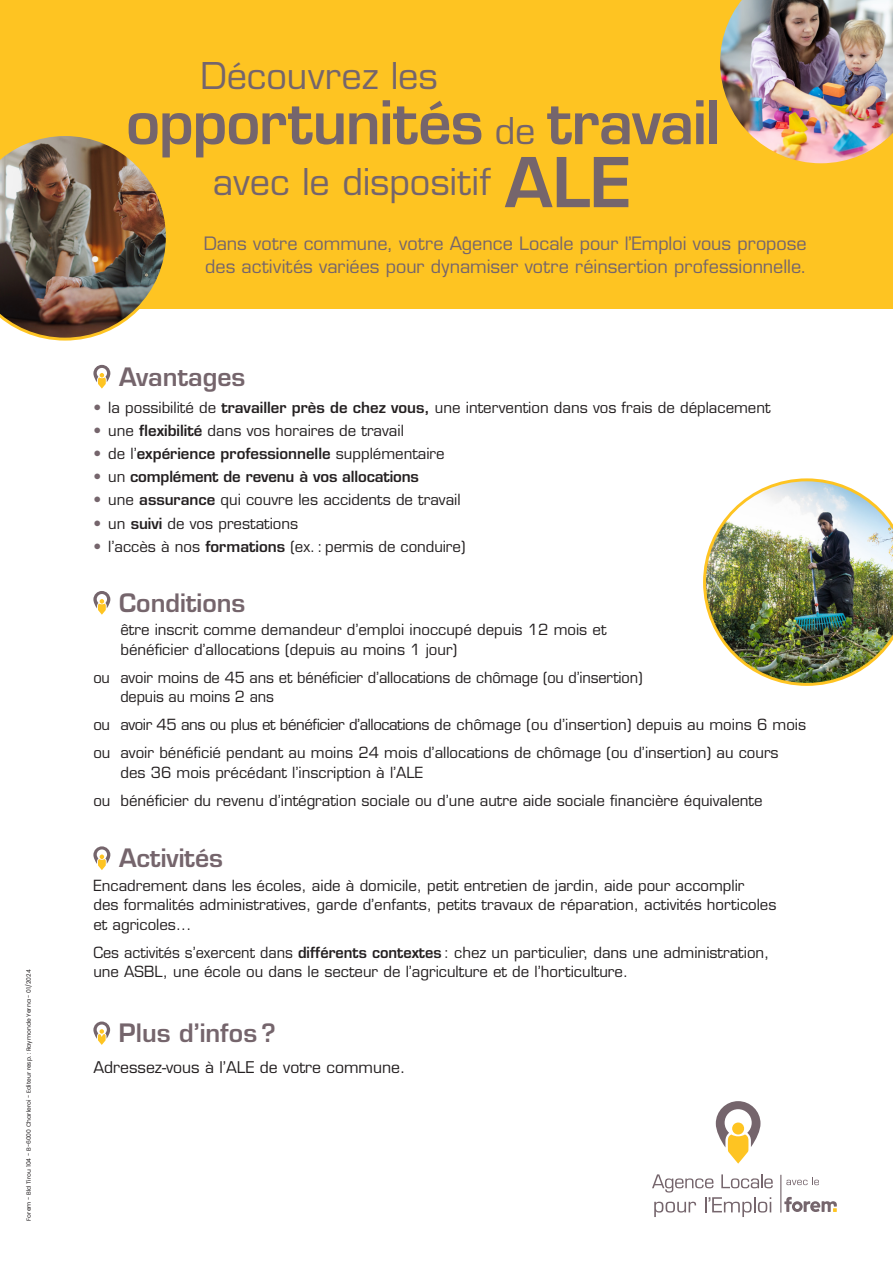
<style>
.page{position:relative;width:893px;height:1263px;background:#fff}
.page>*{position:absolute;margin:0;border:0;box-sizing:border-box;transform-origin:0 0}
.t1{font:600 58.5px "Eurostile LT Std";letter-spacing:-.015em;color:#75656c}
.t2{font:36px "Eurostile LT Std";color:#75656c}
.titre1{font:600 24.75px "Eurostile LT Std";color:#75656c}
.t3{font:18px/22.5px "Eurostile LT Std";color:#75656c}
.Body{font:15.75px "Eurostile LT Std";color:#231f20}
.Body-2{font:15px/19.5px "Eurostile LT Std";color:#231f20}
.Body-3{font:15px "Eurostile LT Std";letter-spacing:-.03em;color:#231f20}
.t4{font:600 15px "Eurostile LT Std";letter-spacing:-.01em;color:#231f20}
.Normal_e{font:6px "Poppins";color:#231f20}
.s1{font-weight:400;font-size:36px}
.s2{font-weight:600;font-size:66.9px}
.s3{color:#75656c}
.s4{font-weight:600}
.s5{font-weight:400;color:#75656c}
.s6{font-weight:400}
</style>
<div class="page">
<div style="left:0;top:0;width:893px;height:308px;background:#fec422"></div>
<svg style="left:93px;top:591px;width:17px;height:24px"></svg>
<svg style="left:93px;top:846px;width:17px;height:24px"></svg>
<svg style="left:93px;top:365px;width:17px;height:24px"></svg>
<svg style="left:93px;top:1021px;width:17px;height:24px"></svg>
<img style="left:0;top:136px;width:169px;height:205px">
<img style="left:720px;top:0;width:173px;height:164px">
<img style="left:703px;top:478px;width:190px;height:208px">
<svg style="left:652px;top:1174px;width:121px;height:43px"></svg>
<hr style="left:780px;top:1175px;width:1px;height:37px;background:#75656c">
<svg style="left:716px;top:1101px;width:44px;height:63px"></svg>
<svg style="left:784px;top:1197px;width:53px;height:15px"></svg>
<svg style="left:786px;top:1177px;width:33px;height:8px"></svg>
<p class="Normal_e" style="left:25px;top:1220px;width:252px;rotate:-90deg">Forem - Bld Tirou 104 - B-6000 Charleroi - Editeur resp. : Raymonde Yerna - 01/2024</p>
<p class="t2" style="left:201px;top:54px;width:239px">Découvrez les</p>
<p class="t1" style="left:126px;top:86px;width:596px">opportunités <span class="s1">de</span> travail</p>
<p class="t2" style="left:213px;top:160px;width:420px">avec le dispositif <span class="s2">ALE</span></p>
<p class="t3" style="left:204px;top:233px;width:605px">Dans votre commune, votre Agence Locale pour l’Emploi vous propose des activités variées pour dynamiser votre réinsertion professionnelle.</p>
<p class="titre1" style="left:119px;top:361px;width:128px">Avantages</p>
<p class="Body-2" style="left:93px;top:398px;width:679px"><span class="s3">•</span> la possibilité de <span class="s4">travailler près de chez vous,</span> une intervention dans vos frais de déplacement</p>
<p class="Body-2" style="left:93px;top:421px;width:312px"><span class="s3">•</span> une <span class="s4">flexibilité</span> dans vos horaires de travail</p>
<p class="t4" style="left:93px;top:444px;width:353px"><span class="s5">•</span> <span class="s6">de l’</span>expérience professionnelle <span class="s6">supplémentaire</span></p>
<p class="t4" style="left:93px;top:467px;width:327px"><span class="s5">•</span> <span class="s6">un</span> complément de revenu à vos allocations</p>
<p class="Body-2" style="left:93px;top:490px;width:369px"><span class="s3">•</span> une <span class="s4">assurance</span> qui couvre les accidents de travail</p>
<p class="Body-2" style="left:93px;top:513px;width:206px"><span class="s3">•</span> un <span class="s4">suivi</span> de vos prestations</p>
<p class="Body-2" style="left:93px;top:537px;width:374px"><span class="s3">•</span> l’accès à nos <span class="s4">formations</span> (ex. : permis de conduire)</p>
<p class="titre1" style="left:119px;top:587px;width:128px">Conditions</p>
<p class="Body-2" style="left:120px;top:620px;width:488px">être inscrit comme demandeur d’emploi inoccupé depuis 12 mois et bénéficier d’allocations (depuis au moins 1 jour)</p>
<p class="Body-2" style="left:120px;top:668px;width:524px;text-indent:-27px">ou avoir moins de 45 ans et bénéficier d’allocations de chômage (ou d’insertion) depuis au moins 2 ans</p>
<p class="Body-3" style="left:93px;top:716px;width:714px">ou avoir 45 ans ou plus et bénéficier d’allocations de chômage (ou d’insertion) depuis au moins 6 mois</p>
<p class="Body-2" style="left:120px;top:743px;width:660px;text-indent:-27px">ou avoir bénéficié pendant au moins 24 mois d’allocations de chômage (ou d’insertion) au cours des 36 mois précédant l’inscription à l’ALE</p>
<p class="Body-2" style="left:93px;top:791px;width:671px">ou bénéficier du revenu d’intégration sociale ou d’une autre aide sociale financière équivalente</p>
<p class="titre1" style="left:119px;top:842px;width:105px">Activités</p>
<p class="Body-2" style="left:93px;top:876px;width:685px">Encadrement dans les écoles, aide à domicile, petit entretien de jardin, aide pour accomplir<br>des formalités administratives, garde d’enfants, petits travaux de réparation, activités horticoles et agricoles...</p>
<p class="Body-2" style="left:93px;top:943px;width:677px">Ces activités s’exercent dans <span class="s4">différents contextes</span> : chez un particulier, dans une administration, une ASBL, une école ou dans le secteur de l’agriculture et de l’horticulture.</p>
<p class="titre1" style="left:119px;top:1017px;width:159px">Plus d’infos ?</p>
<p class="Body" style="left:93px;top:1058px;width:314px">Adressez-vous à l’ALE de votre commune.</p>
</div>
